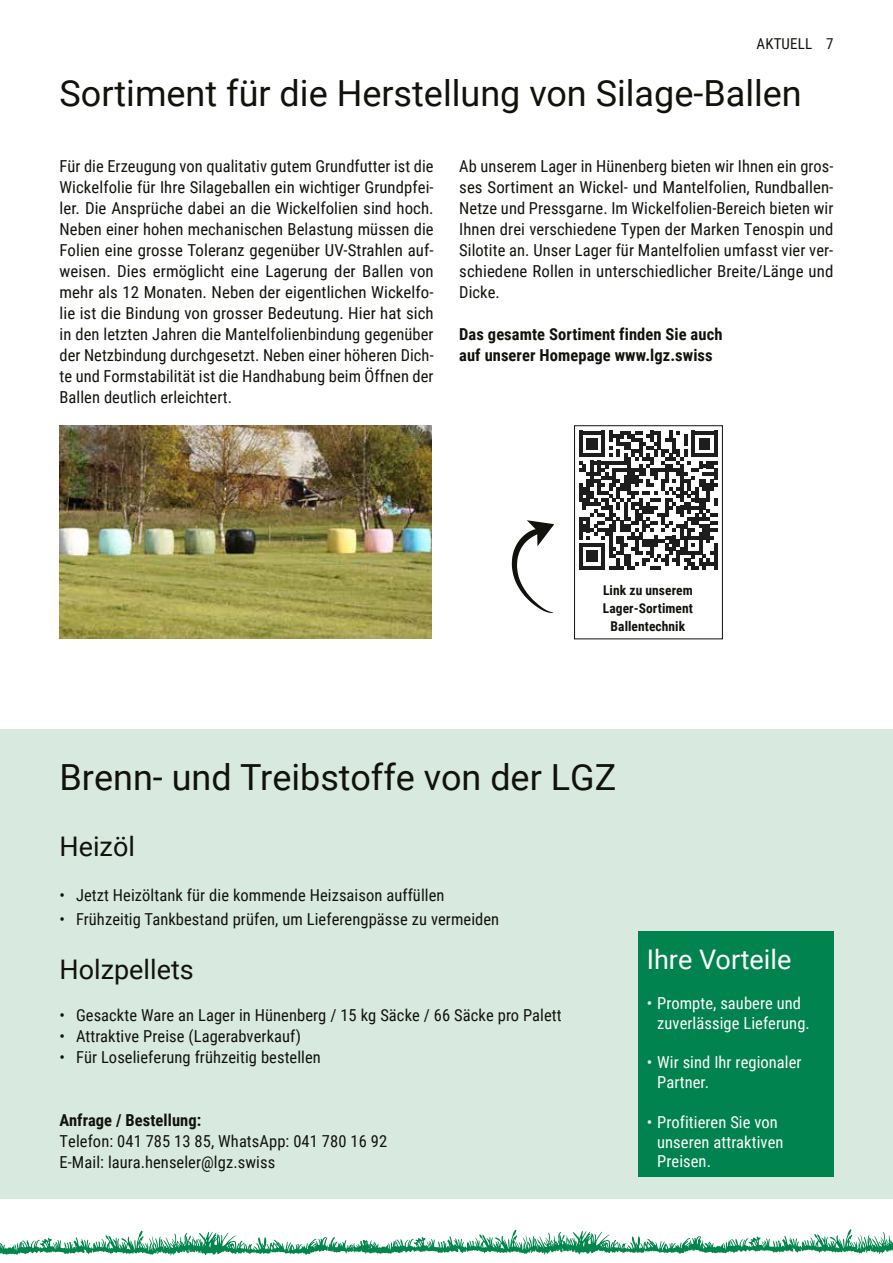
<style>
.page{position:relative;width:893px;height:1263px;background:#fff}
.page>*{position:absolute;margin:0;border:0;box-sizing:border-box;transform-origin:0 0}
.t1{font:36px "Roboto";color:#12120d}
.t2{font:27px "Roboto";color:#12120d}
.t3{font:27px "Roboto";color:#fff}
.t4{font:16.5px/21px "Roboto Condensed";letter-spacing:.005em;color:#12120d;text-align:justify}
.t5{font:16.5px/19.8px "Roboto Condensed";letter-spacing:.005em;color:#fff}
.t6{font:700 16.5px/21px "Roboto Condensed";letter-spacing:.005em;color:#12120d}
.t7{font:15px "Roboto Condensed";letter-spacing:.01em;color:#12120d}
.t8{font:700 13.5px/18px "Roboto Condensed";letter-spacing:.005em;color:#12120d;text-align:center}
</style>
<div class="page">
<svg style="left:0;top:1229px;width:893px;height:26px"></svg>
<div style="left:0;top:729px;width:893px;height:470px;background:#d8eadf"></div>
<div style="left:638px;top:931px;width:195px;height:245px;background:#00834e"></div>
<img style="left:60px;top:425px;width:372px;height:214px">
<svg style="left:579px;top:431px;width:138px;height:138px"></svg>
<hr style="left:714px;top:543px;width:3px;height:26px;background:#1d1d1d">
<div style="left:574px;top:425px;width:149px;height:214px;border:1px solid #12120d"></div>
<svg style="left:512px;top:520px;width:42px;height:93px"></svg>
<p class="t7" style="left:756px;top:33px;width:57px">AKTUELL</p>
<h1 class="t1" style="left:60px;top:68px;width:744px">Sortiment für die Herstellung von Silage-Ballen</h1>
<p class="t7" style="left:826px;top:33px;width:9px">7</p>
<p class="t4" style="left:60px;top:155px;width:376px">Für die Erzeugung von qualitativ gutem Grundfutter ist die Wickelfolie für Ihre Silageballen ein wichtiger Grundpfei&shy;ler. Die Ansprüche dabei an die Wickelfolien sind hoch.<br>Neben einer hohen mechanischen Belastung müssen die Folien eine grosse Toleranz gegenüber UV-Strahlen auf&shy;weisen. Dies ermöglicht eine Lagerung der Ballen von mehr als 12 Monaten. Neben der eigentlichen Wickelfo&shy;lie ist die Bindung von grosser Bedeutung. Hier hat sich in den letzten Jahren die Mantelfolienbindung gegenüber der Netzbindung durchgesetzt. Neben einer höheren Dich&shy;te und Formstabilität ist die Handhabung beim Öffnen der Ballen deutlich erleichtert.</p>
<p class="t4" style="left:459px;top:155px;width:376px">Ab unserem Lager in Hünenberg bieten wir Ihnen ein gros&shy;ses Sortiment an Wickel- und Mantelfolien, Rundballen-Netze und Pressgarne. Im Wickelfolien-Bereich bieten wir Ihnen drei verschiedene Typen der Marken Tenospin und Silotite an. Unser Lager für Mantelfolien umfasst vier ver&shy;schiedene Rollen in unterschiedlicher Breite/Länge und Dicke.</p>
<p class="t6" style="left:459px;top:323px;width:265px">Das gesamte Sortiment finden Sie auch auf unserer Homepage www.lgz.swiss</p>
<p class="t8" style="left:603px;top:580px;width:92px">Link zu unserem<br>Lager-Sortiment<br>Ballentechnik</p>
<h1 class="t1" style="left:60px;top:752px;width:558px">Brenn- und Treibstoffe von der LGZ</h1>
<h2 class="t2" style="left:60px;top:827px;width:77px">Heizöl</h2>
<p class="t4" style="left:60px;top:884px;width:386px">• Jetzt Heizöltank für die kommende Heizsaison auffüllen</p>
<p class="t4" style="left:60px;top:908px;width:441px">• Frühzeitig Tankbestand prüfen, um Lieferengpässe zu vermeiden</p>
<h2 class="t2" style="left:60px;top:950px;width:136px">Holzpellets</h2>
<p class="t4" style="left:60px;top:1004px;width:504px">• Gesackte Ware an Lager in Hünenberg / 15 kg Säcke / 66 Säcke pro Palett</p>
<p class="t4" style="left:60px;top:1025px;width:243px">• Attraktive Preise (Lagerabverkauf)</p>
<p class="t4" style="left:60px;top:1046px;width:263px">• Für Loselieferung frühzeitig bestellen</p>
<p class="t6" style="left:60px;top:1109px;width:143px">Anfrage / Bestellung:</p>
<p class="t4" style="left:60px;top:1130px;width:329px">Telefon: 041 785 13 85, WhatsApp: 041 780 16 92<br>E-Mail: laura.henseler@lgz.swiss</p>
<h2 class="t3" style="left:647px;top:941px;width:146px">Ihre Vorteile</h2>
<p class="t5" style="left:657px;top:992px;width:154px;text-indent:-10px">• Prompte, saubere und zuverlässige Lieferung.</p>
<p class="t5" style="left:657px;top:1052px;width:146px;text-indent:-10px">• Wir sind Ihr regionaler<br>Partner.</p>
<p class="t5" style="left:657px;top:1111px;width:128px;text-indent:-10px">• Profitieren Sie von unseren attraktiven<br>Preisen.</p>
</div>
